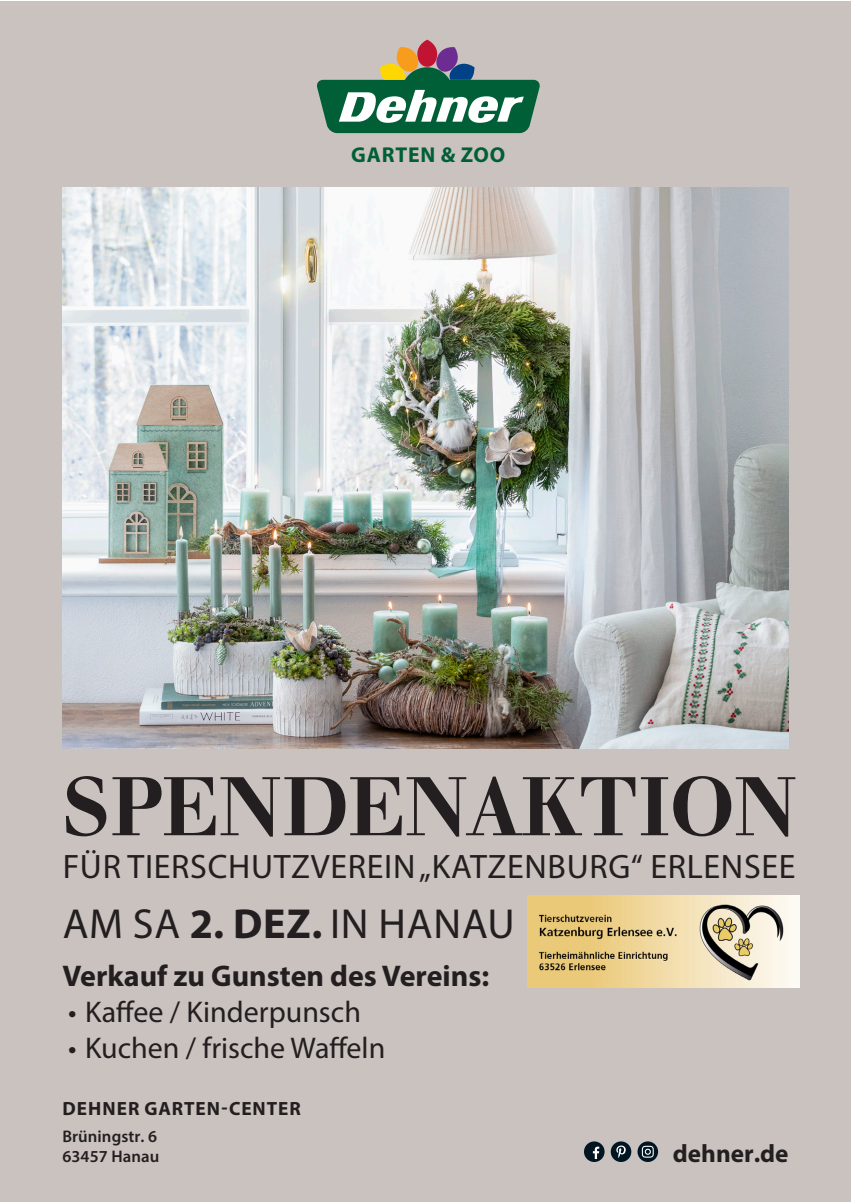
<style>
.page{position:relative;width:851px;height:1202px;background:#fff}
.page>*{position:absolute;margin:0;border:0;box-sizing:border-box;transform-origin:0 0}
.t1{font:500 87px "Walbaum Original Pro";color:#231f20}
.t2{font:42.2px "Myriad Pro";letter-spacing:.02em;color:#231f20}
.t3{font:34px "Myriad Pro";letter-spacing:.02em;color:#231f20}
.t4{font:30px "Myriad Pro";color:#231f20}
.t5{font:700 30px "Myriad Pro";color:#231f20}
.t6{font:700 25.2px "Myriad Pro";color:#231f20}
.t7{font:700 21.6px "Myriad Pro";letter-spacing:.04em;color:#005f36}
.t8{font:700 19.2px "Myriad Pro";letter-spacing:.05em;color:#231f20}
.t9{font:600 16.8px/20.2px "Myriad Pro";letter-spacing:.005em;color:#231f20}
.s1{font-weight:700}
</style>
<div class="page">
<div style="left:1px;top:1px;width:849px;height:1201px;background:#cac2bf"></div>
<img style="left:62px;top:187px;width:726px;height:561px">
<svg style="left:417px;top:40px;width:20px;height:27px"></svg>
<svg style="left:317px;top:46px;width:223px;height:87px"></svg>
<div style="left:610px;top:1141px;width:21px;height:21px;background:#011622;border-radius:50%"></div>
<svg style="left:616px;top:1145px;width:9px;height:13px"></svg>
<svg style="left:637px;top:1141px;width:21px;height:21px"></svg>
<svg style="left:641px;top:1146px;width:12px;height:12px"></svg>
<div style="left:584px;top:1141px;width:20px;height:21px;background:#011622;border-radius:50%"></div>
<svg style="left:592px;top:1147px;width:7px;height:12px"></svg>
<img style="left:527px;top:896px;width:272px;height:91px">
<p class="t7" style="left:351px;top:140px;width:156px">GARTEN &amp; ZOO</p>
<h1 class="t1" style="left:62px;top:759px;width:736px">SPENDENAKTION</h1>
<p class="t3" style="left:63px;top:845px;width:734px">FÜR TIERSCHUTZVEREIN „KATZENBURG“ ERLENSEE</p>
<h2 class="t2" style="left:63px;top:898px;width:453px">AM SA <span class="s1">2. DEZ.</span> IN HANAU</h2>
<p class="t5" style="left:62px;top:956px;width:428px">Verkauf zu Gunsten des Vereins:</p>
<p class="t4" style="left:68px;top:993px;width:294px">• Kaffee / Kinderpunsch</p>
<p class="t4" style="left:68px;top:1029px;width:319px">• Kuchen / frische Waffeln</p>
<p class="t8" style="left:63px;top:1096px;width:240px">DEHNER GARTEN-CENTER</p>
<p class="t9" style="left:62px;top:1126px;width:98px">Brüningstr. 6<br>63457 Hanau</p>
<p class="t6" style="left:672px;top:1137px;width:117px">dehner.de</p>
</div>
